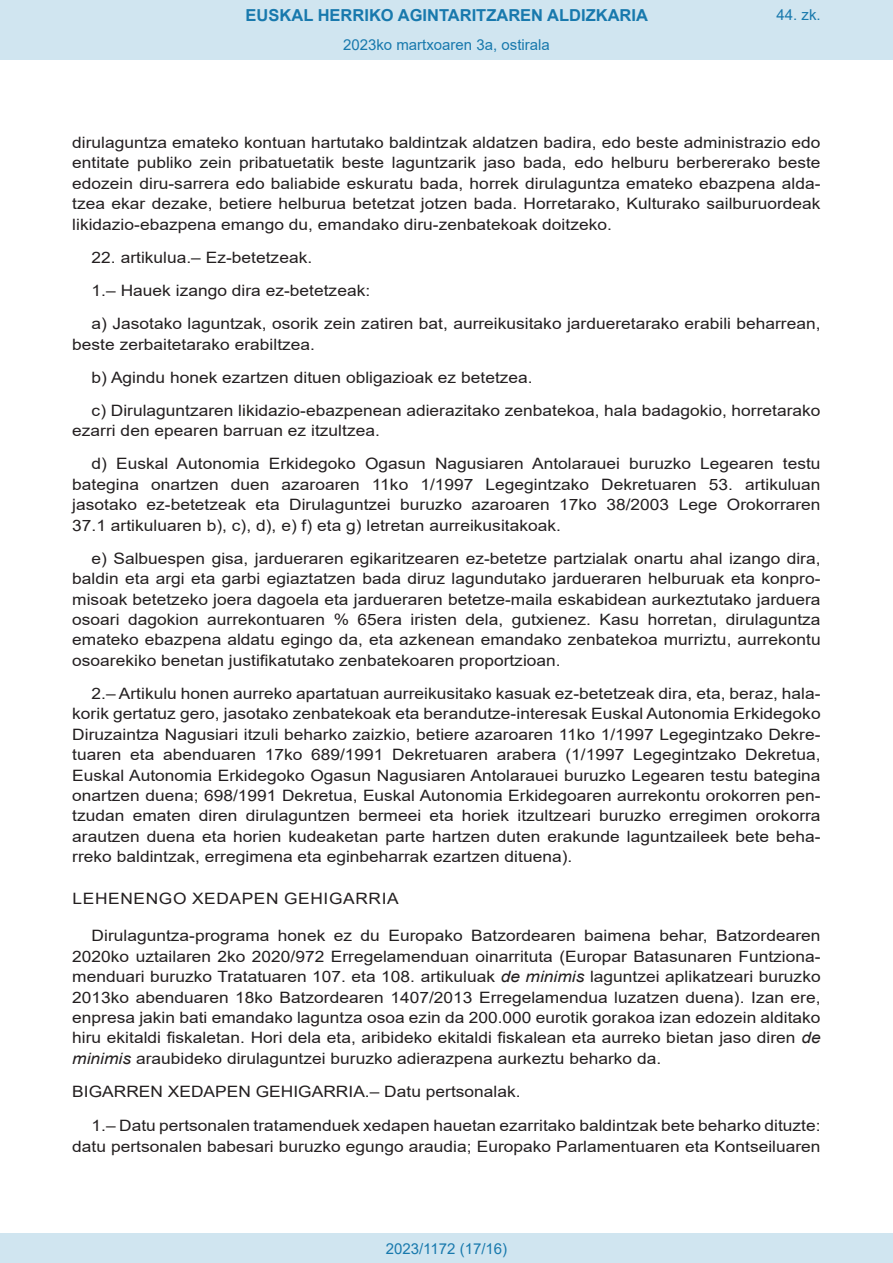
<style>
.page{position:relative;width:893px;height:1263px;background:#fff}
.page>*{position:absolute;margin:0;border:0;box-sizing:border-box;transform-origin:0 0}
.t1{font:700 16.5px "Arial";color:#1879ad}
.BOPVDetalle{font:15.6px/20.4px "Arial";color:#231f20;text-align:justify;scale:1.11 1}
.BOPVDisposicionTitul{font:15.6px "Arial";color:#231f20;scale:1.11 1}
.BOPVDisposicion{font:15.6px "Arial";letter-spacing:.035em;color:#231f20;scale:1.11 1}
.Paginacion_Centro{font:15px "Arial";color:#1879ad}
.s1{font-style:italic}
</style>
<div class="page">
<div style="left:0;top:0;width:893px;height:60px;background:#d0e5f0"></div>
<div style="left:0;top:1233px;width:893px;height:30px;background:#d0e5f0"></div>
<p class="t1" style="left:246px;top:3px;width:404px">EUSKAL HERRIKO AGINTARITZAREN ALDIZKARIA</p>
<p class="Paginacion_Centro" style="left:343px;top:35px;width:208px">2023ko martxoaren 3a, ostirala</p>
<p class="Paginacion_Centro" style="left:776px;top:5px;width:46px">44. zk.</p>
<p class="BOPVDetalle" style="left:72px;top:132px;width:676px">dirulaguntza emateko kontuan hartutako baldintzak aldatzen badira, edo beste administrazio edo entitate publiko zein pribatuetatik beste laguntzarik jaso bada, edo helburu berbererako beste edozein diru-sarrera edo baliabide eskuratu bada, horrek dirulaguntza emateko ebazpena alda&shy;tzea ekar dezake, betiere helburua betetzat jotzen bada. Horretarako, Kulturako sailburuordeak likidazio-ebazpena emango du, emandako diru-zenbatekoak doitzeko.</p>
<p class="BOPVDetalle" style="left:92px;top:247px;width:200px">22. artikulua.– Ez-betetzeak.</p>
<p class="BOPVDetalle" style="left:92px;top:280px;width:252px">1.– Hauek izango dira ez-betetzeak:</p>
<p class="BOPVDetalle" style="left:72px;top:313px;width:676px;text-indent:19px">a) Jasotako laguntzak, osorik zein zatiren bat, aurreikusitako jardueretarako erabili beharrean, beste zerbaitetarako erabiltzea.</p>
<p class="BOPVDetalle" style="left:92px;top:367px;width:399px">b) Agindu honek ezartzen dituen obligazioak ez betetzea.</p>
<p class="BOPVDetalle" style="left:72px;top:400px;width:676px;text-indent:19px">c) Dirulaguntzaren likidazio-ebazpenean adierazitako zenbatekoa, hala badagokio, horretarako ezarri den epearen barruan ez itzultzea.</p>
<p class="BOPVDetalle" style="left:72px;top:454px;width:676px;text-indent:19px">d) Euskal Autonomia Erkidegoko Ogasun Nagusiaren Antolarauei buruzko Legearen testu bategina onartzen duen azaroaren 11ko 1/1997 Legegintzako Dekretuaren 53. artikuluan jasotako ez-betetzeak eta Dirulaguntzei buruzko azaroaren 17ko 38/2003 Lege Orokorraren 37.1 artikuluaren b), c), d), e) f) eta g) letretan aurreikusitakoak.</p>
<p class="BOPVDetalle" style="left:72px;top:548px;width:676px;text-indent:19px">e) Salbuespen gisa, jardueraren egikaritzearen ez-betetze partzialak onartu ahal izango dira, baldin eta argi eta garbi egiaztatzen bada diruz lagundutako jardueraren helburuak eta konpro&shy;misoak betetzeko joera dagoela eta jardueraren betetze-maila eskabidean aurkeztutako jarduera osoari dagokion aurrekontuaren % 65era iristen dela, gutxienez. Kasu horretan, dirulaguntza emateko ebazpena aldatu egingo da, eta azkenean emandako zenbatekoa murriztu, aurrekontu osoarekiko benetan justifikatutako zenbatekoaren proportzioan.</p>
<p class="BOPVDetalle" style="left:72px;top:683px;width:676px;text-indent:19px">2.– Artikulu honen aurreko apartatuan aurreikusitako kasuak ez-betetzeak dira, eta, beraz, hala&shy;korik gertatuz gero, jasotako zenbatekoak eta berandutze-interesak Euskal Autonomia Erkidegoko Diruzaintza Nagusiari itzuli beharko zaizkio, betiere azaroaren 11ko 1/1997 Legegintzako Dekre&shy;tuaren eta abenduaren 17ko 689/1991 Dekretuaren arabera (1/1997 Legegintzako Dekretua, Euskal Autonomia Erkidegoko Ogasun Nagusiaren Antolarauei buruzko Legearen testu bategina onartzen duena; 698/1991 Dekretua, Euskal Autonomia Erkidegoaren aurrekontu orokorren pen&shy;tzudan ematen diren dirulaguntzen bermeei eta horiek itzultzeari buruzko erregimen orokorra arautzen duena eta horien kudeaketan parte hartzen duten erakunde laguntzaileek bete beha&shy;rreko baldintzak, erregimena eta eginbeharrak ezartzen dituena).</p>
<p class="BOPVDisposicion" style="left:73px;top:888px;width:295px">LEHENENGO XEDAPEN GEHIGARRIA</p>
<p class="BOPVDetalle" style="left:72px;top:925px;width:676px;text-indent:19px">Dirulaguntza-programa honek ez du Europako Batzordearen baimena behar, Batzordearen 2020ko uztailaren 2ko 2020/972 Erregelamenduan oinarrituta (Europar Batasunaren Funtziona&shy;menduari buruzko Tratatuaren 107. eta 108. artikuluak <span class="s1">de minimis</span> laguntzei aplikatzeari buruzko 2013ko abenduaren 18ko Batzordearen 1407/2013 Erregelamendua luzatzen duena). Izan ere, enpresa jakin bati emandako laguntza osoa ezin da 200.000 eurotik gorakoa izan edozein alditako hiru ekitaldi fiskaletan. Hori dela eta, aribideko ekitaldi fiskalean eta aurreko bietan jaso diren <span class="s1">de minimis</span> araubideko dirulaguntzei buruzko adierazpena aurkeztu beharko da.</p>
<p class="BOPVDisposicionTitul" style="left:72px;top:1081px;width:405px">BIGARREN XEDAPEN GEHIGARRIA.– Datu pertsonalak.</p>
<p class="BOPVDetalle" style="left:72px;top:1115px;width:676px;line-height:21px;text-align:right">1.– Datu pertsonalen tratamenduek xedapen hauetan ezarritako baldintzak bete beharko dituzte: datu pertsonalen babesari buruzko egungo araudia; Europako Parlamentuaren eta Kontseiluaren</p>
<p class="Paginacion_Centro" style="left:386px;top:1238px;width:123px">2023/1172 (17/16)</p>
</div>
